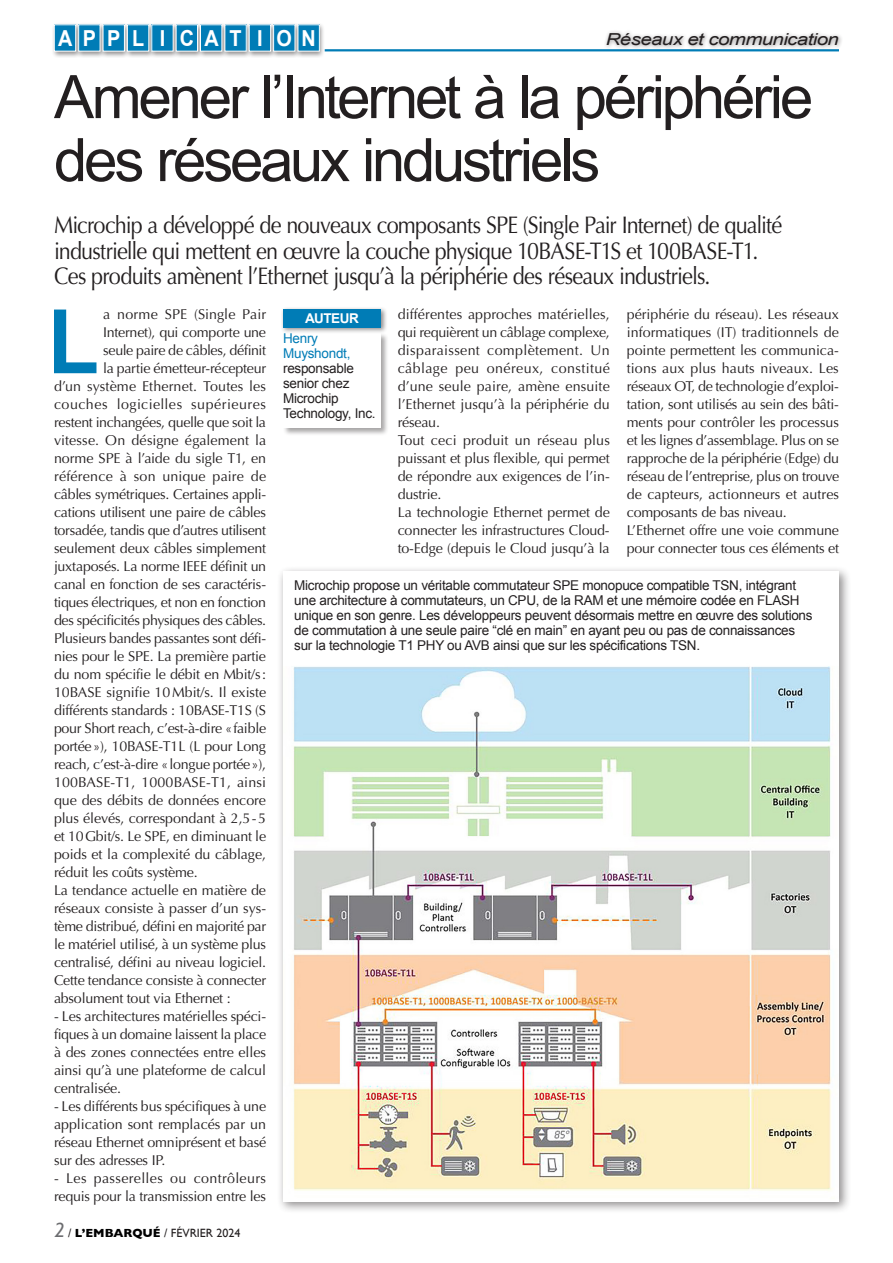
<style>
.page{position:relative;width:893px;height:1263px;background:#fff}
.page>*{position:absolute;margin:0;border:0;box-sizing:border-box;transform-origin:0 0}
.B2-Lettrine_4L{font:700 89.7px "Arial";color:#007cb6;scale:.94 1}
.A2-Titre{font:60px/63px "Arial";letter-spacing:-.055em;color:#231f20}
.A3-Chapo{font:24px/25.5px "Optima";letter-spacing:-.035em;color:#231f20;scale:.9 1}
.t1{font:700 22.05px "Arial";letter-spacing:.535em;color:#fff;scale:.9 1}
.t2{font:italic 16.5px "Arial";letter-spacing:-.03em;color:#231f20;scale:1.24 1}
.A4-Texte_courant{font:14.25px/18px "Optima";letter-spacing:-.015em;color:#231f20;text-align:justify}
.B2-Lettrine_4L-2{font:14.25px/18px "Optima";letter-spacing:-.015em;color:#231f20;text-align:right}
.B2-Légende_Noire{font:13.5px/15px "Arial";letter-spacing:-.02em;color:#231f20}
.B5-Légende_Bleue{font:13.5px/15px "Arial";letter-spacing:-.02em;color:#231f20}
.D1-Titre_petit_encad{font:700 13.5px "Arial";letter-spacing:-.035em;color:#fff}
.t3{font:12px "Gill Sans";color:#231f20}
.s1{color:#007cb6}
.s2{font-style:italic;font-size:21px;color:#6c6d70}
.s3{font-weight:700;color:#000}
</style>
<div class="page">
<div style="left:51px;top:23px;width:31px;height:35px;background:#231f20;opacity:.5"></div>
<div style="left:54px;top:25px;width:22px;height:26px;background:#007cb6"></div>
<div style="left:54px;top:24px;width:22px;height:27px;border:1px solid #fff"></div>
<div style="left:75px;top:23px;width:31px;height:35px;background:#231f20;opacity:.5"></div>
<div style="left:79px;top:25px;width:21px;height:26px;background:#007cb6"></div>
<div style="left:100px;top:23px;width:31px;height:35px;background:#231f20;opacity:.5"></div>
<div style="left:103px;top:25px;width:21px;height:26px;background:#007cb6"></div>
<div style="left:124px;top:23px;width:31px;height:35px;background:#231f20;opacity:.5"></div>
<div style="left:127px;top:25px;width:22px;height:26px;background:#007cb6"></div>
<div style="left:127px;top:24px;width:22px;height:27px;border:1px solid #fff"></div>
<div style="left:149px;top:23px;width:30px;height:35px;background:#231f20;opacity:.5"></div>
<div style="left:152px;top:25px;width:21px;height:26px;background:#007cb6"></div>
<div style="left:173px;top:23px;width:31px;height:35px;background:#231f20;opacity:.5"></div>
<div style="left:176px;top:25px;width:22px;height:26px;background:#007cb6"></div>
<div style="left:197px;top:23px;width:31px;height:35px;background:#231f20;opacity:.5"></div>
<div style="left:200px;top:25px;width:22px;height:26px;background:#007cb6"></div>
<div style="left:200px;top:24px;width:22px;height:27px;border:1px solid #fff"></div>
<div style="left:222px;top:23px;width:30px;height:35px;background:#231f20;opacity:.5"></div>
<div style="left:225px;top:25px;width:21px;height:26px;background:#007cb6"></div>
<div style="left:246px;top:23px;width:31px;height:35px;background:#231f20;opacity:.5"></div>
<div style="left:249px;top:25px;width:22px;height:26px;background:#007cb6"></div>
<div style="left:270px;top:23px;width:31px;height:35px;background:#231f20;opacity:.5"></div>
<div style="left:274px;top:25px;width:21px;height:26px;background:#007cb6"></div>
<div style="left:295px;top:23px;width:31px;height:35px;background:#231f20;opacity:.5"></div>
<div style="left:298px;top:25px;width:21px;height:26px;background:#007cb6"></div>
<div style="left:603px;top:29px;width:241px;height:21px;background:#231f20;opacity:.5"></div>
<hr style="left:325px;top:49px;width:514px;height:2px;background:#007cb6">
<div style="left:282px;top:333px;width:107px;height:103px;background:#231f20;opacity:.4"></div>
<div style="left:283px;top:333px;width:98px;height:95px;background:#fff"></div>
<div style="left:281px;top:307px;width:106px;height:27px;background:#231f20;opacity:.5"></div>
<div style="left:283px;top:309px;width:98px;height:18px;background:#007cb6"></div>
<div style="left:277px;top:565px;width:574px;height:648px;background:#231f20;opacity:.5"></div>
<img style="left:283px;top:643px;width:556px;height:558px">
<div style="left:294px;top:580px;width:540px;height:81px;background:#fff"></div>
<h3 class="t1" style="left:58px;top:24px;width:288px">APPL I CAT I ON</h3>
<p class="t2" style="left:606px;top:29px;width:190px">Réseaux et communication</p>
<p class="A2-Titre" style="left:54px;top:66px;width:761px">Amener l’Internet à la périphérie des réseaux industriels</p>
<p class="A3-Chapo" style="left:54px;top:213px;width:811px">Microchip a développé de nouveaux composants SPE (Single Pair Internet) de qualité industrielle qui mettent en œuvre la couche physique 10BASE-T1S et 100BASE-T1.<br>Ces produits amènent l’Ethernet jusqu’à la périphérie des réseaux industriels.</p>
<p class="B2-Lettrine_4L" style="left:48px;top:283px;width:56px">L</p>
<p class="A4-Texte_courant" style="left:398px;top:306px;width:214px">différentes approches matérielles, qui requièrent un câblage complexe, disparaissent complètement. Un câblage peu onéreux, constitué d’une seule paire, amène ensuite l’Ethernet jusqu’à la périphérie du réseau.</p>
<p class="A4-Texte_courant" style="left:398px;top:432px;width:214px">Tout ceci produit un réseau plus puissant et plus flexible, qui permet de répondre aux exigences de l’in&shy;dustrie.</p>
<p class="A4-Texte_courant" style="left:398px;top:504px;width:214px">La technologie Ethernet permet de connecter les infrastructures Cloud&shy;to-Edge (depuis le Cloud jusqu’à la</p>
<p class="B2-Lettrine_4L-2" style="left:54px;top:306px;width:214px">a norme SPE (Single Pair Internet), qui comporte une<br>seule paire de câbles, définit<br>la partie émetteur-récepteur<br>d’un système Ethernet. Toutes les couches logicielles supérieures restent inchangées, quelle que soit la vitesse. On désigne également la norme SPE à l’aide du sigle T1, en référence à son unique paire de câbles symétriques. Certaines appli&shy;cations utilisent une paire de câbles torsadée, tandis que d’autres utilisent seulement deux câbles simplement juxtaposés. La norme IEEE définit un canal en fonction de ses caractéris&shy;tiques électriques, et non en fonction des spécificités physiques des câbles.</p>
<p class="A4-Texte_courant" style="left:54px;top:630px;width:214px">Plusieurs bandes passantes sont défi&shy;nies pour le SPE. La première partie du nom spécifie le débit en Mbit/s:<br>10BASE signifie 10Mbit/s. Il existe différents standards : 10BASE-T1S (S pour Short reach, c’est-à-dire «faible portée»), 10BASE-T1L (L pour Long reach, c’est-à-dire «longue portée»), 100BASE-T1, 1000BASE-T1, ainsi que des débits de données encore plus élevés, correspondant à 2,5-5 et 10Gbit/s. Le SPE, en diminuant le poids et la complexité du câblage, réduit les coûts système.</p>
<p class="A4-Texte_courant" style="left:54px;top:882px;width:214px">La tendance actuelle en matière de réseaux consiste à passer d’un sys&shy;tème distribué, défini en majorité par le matériel utilisé, à un système plus centralisé, défini au niveau logiciel.<br>Cette tendance consiste à connecter absolument tout via Ethernet :</p>
<p class="A4-Texte_courant" style="left:54px;top:1008px;width:214px">- Les architectures matérielles spéci&shy;fiques à un domaine laissent la place à des zones connectées entre elles ainsi qu’à une plateforme de calcul centralisée.</p>
<p class="A4-Texte_courant" style="left:54px;top:1098px;width:214px">- Les différents bus spécifiques à une application sont remplacés par un réseau Ethernet omniprésent et basé sur des adresses IP.</p>
<p class="A4-Texte_courant" style="left:54px;top:1170px;width:214px">- Les passerelles ou contrôleurs requis pour la transmission entre les</p>
<p class="A4-Texte_courant" style="left:627px;top:306px;width:214px">périphérie du réseau). Les réseaux informatiques (IT) traditionnels de pointe permettent les communica&shy;tions aux plus hauts niveaux. Les réseaux OT, de technologie d’exploi&shy;tation, sont utilisés au sein des bâti&shy;ments pour contrôler les processus et les lignes d’assemblage. Plus on se rapproche de la périphérie (Edge) du réseau de l’entreprise, plus on trouve de capteurs, actionneurs et autres composants de bas niveau.</p>
<p class="A4-Texte_courant" style="left:627px;top:522px;width:214px">L’Ethernet offre une voie commune pour connecter tous ces éléments et</p>
<p class="D1-Titre_petit_encad" style="left:305px;top:309px;width:55px">AUTEUR</p>
<p class="B5-Légende_Bleue" style="left:283px;top:331px;width:94px"><span class="s1">Henry<br>Muyshondt, </span>responsable senior chez<br>Microchip<br>Technology, Inc.</p>
<p class="B2-Légende_Noire" style="left:294px;top:578px;width:520px">Microchip propose un véritable commutateur SPE monopuce compatible TSN, intégrant une architecture à commutateurs, un CPU, de la RAM et une mémoire codée en FLASH unique en son genre. Les développeurs peuvent désormais mettre en œuvre des solutions de commutation à une seule paire “clé en main” en ayant peu ou pas de connaissances sur la technologie T1 PHY ou AVB ainsi que sur les spécifications TSN.</p>
<p class="t3" style="left:54px;top:1226px;width:188px"><span class="s2">2</span> / <span class="s3">L’EMBARQUÉ</span> / FÉVRIER 2024</p>
</div>
